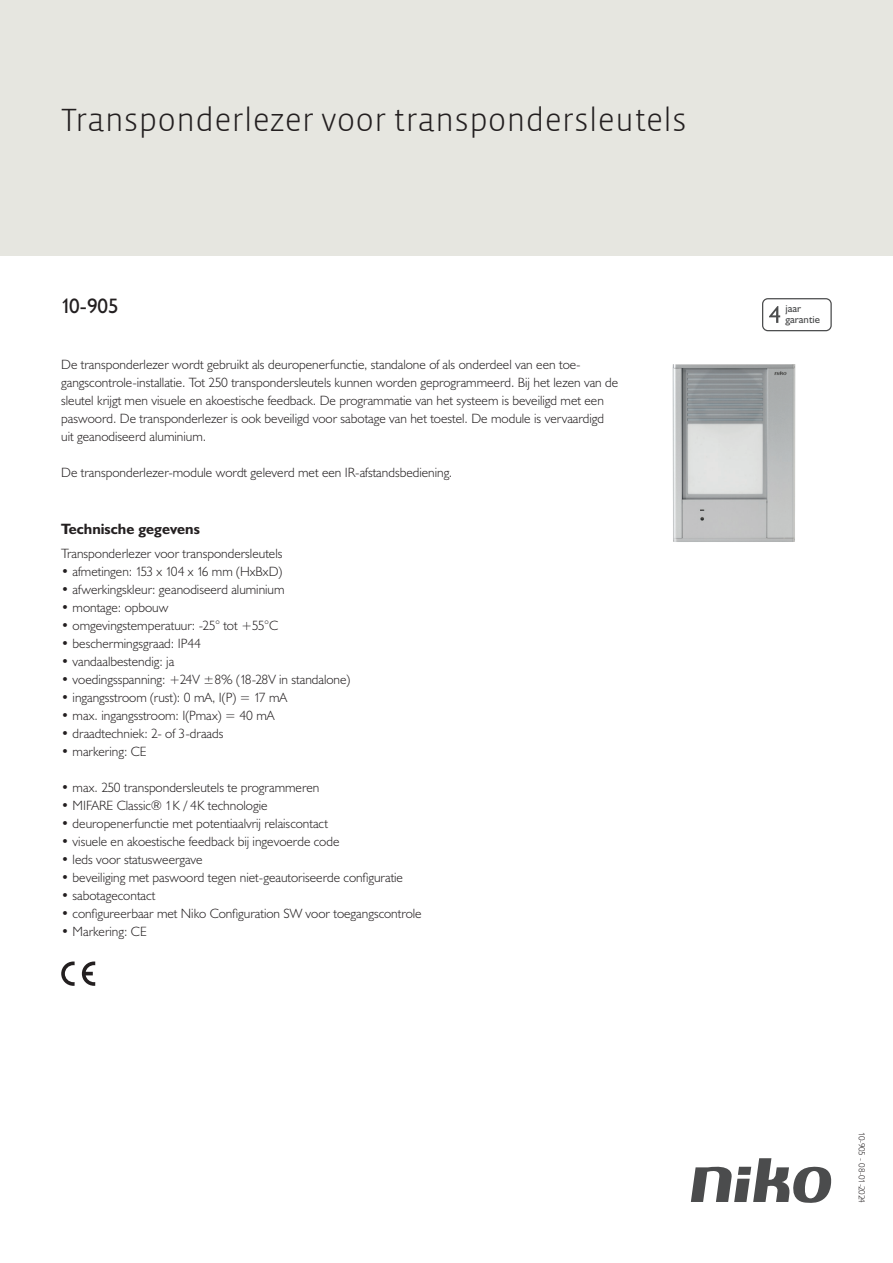
<style>
.page{position:relative;width:893px;height:1263px;background:#fff}
.page>*{position:absolute;margin:0;border:0;box-sizing:border-box;transform-origin:0 0}
.Title_datasheets{font:300 33px "Vista Sans";color:#231f20}
.Article_number{font:21px "Humanist 521 BT";color:#231f20}
.Titles_parts{font:700 15px "Humanist 521 BT";color:#231f20}
.USP_Bullets{font:300 13.5px "Humanist 521 BT";color:#231f20}
.Platte_tekst_CAB{font:300 13.5px/18px "Humanist 521 BT";color:#231f20}
.t1{font:10.8px/10.8px "Humanist 521 BT";color:#4b4c4d}
.Revision{font:300 9px "Humanist 521 BT";letter-spacing:-.045em;color:#231f20}
</style>
<div class="page">
<svg style="left:691px;top:1158px;width:141px;height:45px"></svg>
<div style="left:0;top:0;width:893px;height:255px;background:#e6e6e0"></div>
<svg style="left:82px;top:961px;width:13px;height:25px"></svg>
<svg style="left:61px;top:961px;width:14px;height:25px"></svg>
<svg style="left:762px;top:298px;width:70px;height:33px"></svg>
<img style="left:672px;top:364px;width:124px;height:178px">
<p class="Title_datasheets" style="left:61px;top:100px;width:627px">Transponderlezer voor transpondersleutels</p>
<p class="Article_number" style="left:61px;top:293px;width:59px">10-905</p>
<p class="t1" style="left:785px;top:303px;width:36px">jaar garantie</p>
<p class="Platte_tekst_CAB" style="left:61px;top:355px;width:559px">De transponderlezer wordt gebruikt als deuropenerfunctie, standalone of als onderdeel van een toe&shy;gangscontrole-installatie. Tot 250 transpondersleutels kunnen worden geprogrammeerd. Bij het lezen van de sleutel krijgt men visuele en akoestische feedback. De programmatie van het systeem is beveiligd met een paswoord. De transponderlezer is ook beveiligd voor sabotage van het toestel. De module is vervaardigd uit geanodiseerd aluminium.</p>
<p class="Platte_tekst_CAB" style="left:61px;top:463px;width:393px">De transponderlezer-module wordt geleverd met een IR-afstandsbediening.</p>
<p class="Titles_parts" style="left:61px;top:519px;width:140px">Technische gegevens</p>
<p class="Platte_tekst_CAB" style="left:61px;top:544px;width:223px">Transponderlezer voor transpondersleutels</p>
<p class="USP_Bullets" style="left:61px;top:563px;width:223px">• afmetingen: 153 x 104 x 16 mm (HxBxD)</p>
<p class="USP_Bullets" style="left:61px;top:581px;width:225px">• afwerkingskleur: geanodiseerd aluminium</p>
<p class="USP_Bullets" style="left:61px;top:599px;width:109px">• montage: opbouw</p>
<p class="USP_Bullets" style="left:61px;top:617px;width:218px">• omgevingstemperatuur: -25° tot +55°C</p>
<p class="USP_Bullets" style="left:61px;top:635px;width:141px">• beschermingsgraad: IP44</p>
<p class="USP_Bullets" style="left:61px;top:653px;width:115px">• vandaalbestendig: ja</p>
<p class="USP_Bullets" style="left:61px;top:671px;width:291px">• voedingsspanning: +24V ±8% (18-28V in standalone)</p>
<p class="USP_Bullets" style="left:61px;top:689px;width:228px">• ingangsstroom (rust): 0 mA, I(P) = 17 mA</p>
<p class="USP_Bullets" style="left:61px;top:707px;width:215px">• max. ingangsstroom: I(Pmax) = 40 mA</p>
<p class="USP_Bullets" style="left:61px;top:725px;width:164px">• draadtechniek: 2- of 3-draads</p>
<p class="USP_Bullets" style="left:61px;top:743px;width:87px">• markering: CE</p>
<p class="USP_Bullets" style="left:61px;top:779px;width:260px">• max. 250 transpondersleutels te programmeren</p>
<p class="USP_Bullets" style="left:61px;top:797px;width:208px">• MIFARE Classic® 1K / 4K technologie</p>
<p class="USP_Bullets" style="left:61px;top:815px;width:268px">• deuropenerfunctie met potentiaalvrij relaiscontact</p>
<p class="USP_Bullets" style="left:61px;top:833px;width:280px">• visuele en akoestische feedback bij ingevoerde code</p>
<p class="USP_Bullets" style="left:61px;top:851px;width:143px">• leds voor statusweergave</p>
<p class="USP_Bullets" style="left:61px;top:869px;width:343px">• beveiliging met paswoord tegen niet-geautoriseerde configuratie</p>
<p class="USP_Bullets" style="left:61px;top:887px;width:96px">• sabotagecontact</p>
<p class="USP_Bullets" style="left:61px;top:905px;width:362px">• configureerbaar met Niko Configuration SW voor toegangscontrole</p>
<p class="USP_Bullets" style="left:61px;top:923px;width:87px">• Markering: CE</p>
<p class="Revision" style="left:868px;top:1132px;width:72px;rotate:90deg">10-905 - 08-01-2024</p>
</div>
